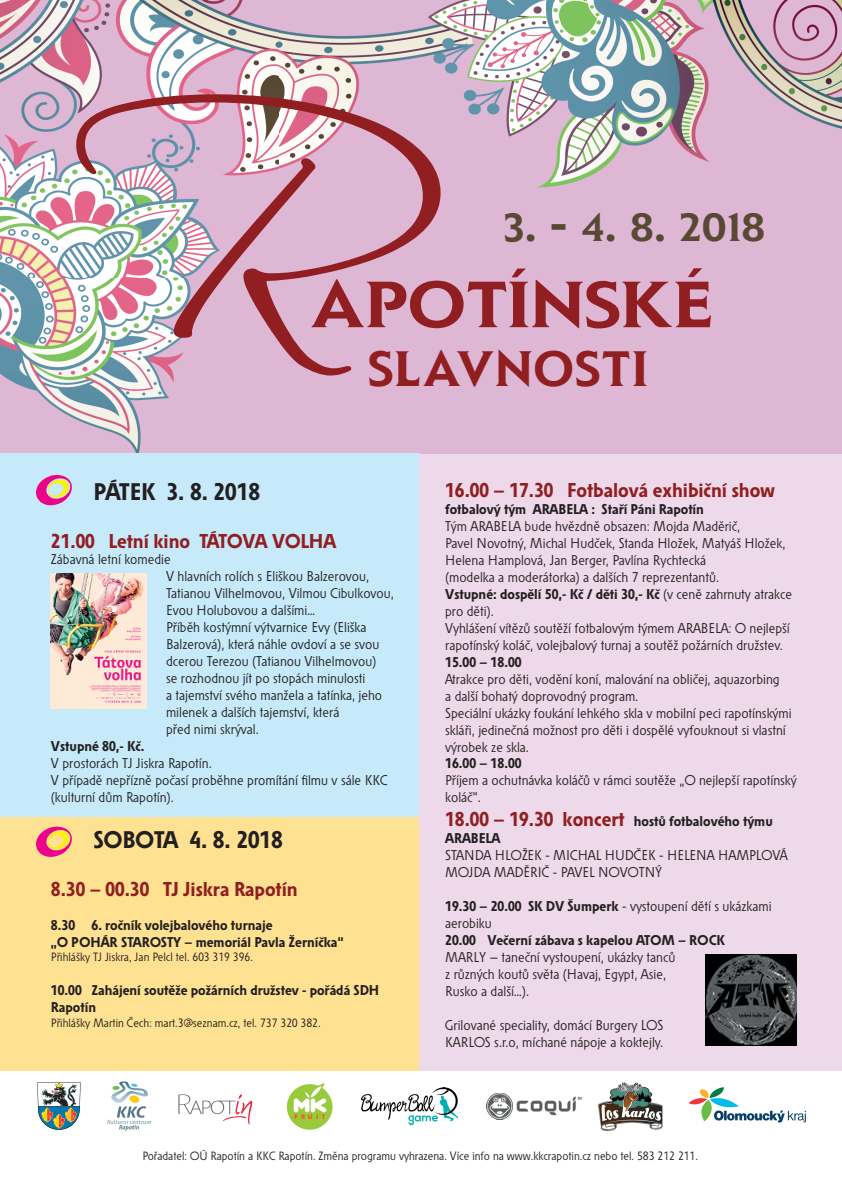
<style>
.page{position:relative;width:842px;height:1191px;background:#fff}
.page>*{position:absolute;margin:0;border:0;box-sizing:border-box;transform-origin:0 0}
.t1{font:700 59.3px "Elan";color:#911e21;scale:1.1 1}
.t2{font:700 45.3px "Elan";letter-spacing:.025em;color:#911e21}
.t3{font:700 35.9px "Elan";color:#584834}
.t4{font:700 24px "Solpera CE";color:#231f20}
.t5{font:700 20px "Solpera CE";color:#911e21}
.t6{font:14.1px/17px "Solpera CE";color:#231f20}
.t7{font:700 14.1px/17px "Solpera CE";color:#231f20}
.t8{font:12px "Solpera CE";color:#231f20}
.s1{font-weight:700}
.s2{font-size:20px;color:#911e21}
</style>
<div class="page">
<img style="left:0;top:0;width:842px;height:454px">
<svg style="left:76px;top:94px;width:365px;height:281px;background:#d2abbe"></svg>
<div style="left:0;top:454px;width:420px;height:367px;background:#c6eafa"></div>
<div style="left:0;top:817px;width:420px;height:253px;background:#ffe192"></div>
<div style="left:420px;top:454px;width:422px;height:616px;background:#edd9e9"></div>
<svg style="left:36px;top:826px;width:36px;height:31px"></svg>
<svg style="left:36px;top:475px;width:36px;height:30px"></svg>
<img style="left:51px;top:573px;width:95px;height:135px">
<img style="left:706px;top:955px;width:91px;height:90px">
<img style="left:362px;top:1088px;width:96px;height:36px">
<img style="left:487px;top:1093px;width:95px;height:26px">
<img style="left:599px;top:1082px;width:64px;height:48px">
<svg style="left:287px;top:1083px;width:45px;height:46px"></svg>
<svg style="left:37px;top:1082px;width:44px;height:47px"></svg>
<img style="left:107px;top:1082px;width:43px;height:48px">
<svg style="left:178px;top:1094px;width:74px;height:30px"></svg>
<img style="left:688px;top:1087px;width:118px;height:35px">
<h3 class="t3" style="left:504px;top:203px;width:262px">3. – 4. 8. 2018</h3>
<h1 class="t1" style="left:309px;top:263px;width:368px">APOTÍNSKÉ</h1>
<h2 class="t2" style="left:368px;top:337px;width:281px">SLAVNOSTI</h2>
<h3 class="t4" style="left:93px;top:482px;width:168px">PÁTEK 3. 8. 2018</h3>
<h3 class="t5" style="left:51px;top:533px;width:287px">21.00 Letní kino TÁTOVA VOLHA</h3>
<p class="t6" style="left:166px;top:552px;width:229px;text-indent:-115px">Zábavná letní komedie<br>V hlavních rolích s Eliškou Balzerovou, Tatianou Vilhelmovou, Vilmou Cibulkovou, Evou Holubovou a dalšími…<br>Příběh kostýmní výtvarnice Evy (Eliška Balzerová), která náhle ovdoví a se svou dcerou Terezou (Tatianou Vilhelmovou)<br>se rozhodnou jít po stopách minulosti<br>a tajemství svého manžela a tatínka, jeho milenek a dalších tajemství, která<br>před nimi skrýval.</p>
<p class="t7" style="left:51px;top:739px;width:95px">Vstupné 80,- Kč.</p>
<p class="t6" style="left:51px;top:756px;width:338px">V prostorách TJ Jiskra Rapotín.<br>V případě nepřízně počasí proběhne promítání filmu v sále KKC (kulturní dům Rapotín).</p>
<h3 class="t4" style="left:93px;top:830px;width:191px">SOBOTA 4. 8. 2018</h3>
<h3 class="t5" style="left:51px;top:881px;width:248px">8.30 – 00.30 TJ Jiskra Rapotín</h3>
<p class="t7" style="left:51px;top:917px;width:294px">8.30 6. ročník volejbalového turnaje<br>„O POHÁR STAROSTY – memoriál Pavla Žerníčka“</p>
<p class="t8" style="left:51px;top:952px;width:204px">Přihlášky TJ Jiskra, Jan Pelcl tel. 603 319 396.</p>
<p class="t7" style="left:51px;top:983px;width:330px">10.00 Zahájení soutěže požárních družstev - pořádá SDH<br>Rapotín</p>
<p class="t8" style="left:51px;top:1018px;width:271px">Přihlášky Martin Čech: mart.3@seznam.cz, tel. 737 320 382.</p>
<h3 class="t5" style="left:445px;top:482px;width:331px">16.00 – 17.30 Fotbalová exhibiční show</h3>
<p class="t7" style="left:445px;top:501px;width:260px">fotbalový tým ARABELA : Staří Páni Rapotín</p>
<p class="t6" style="left:445px;top:518px;width:348px">Tým ARABELA bude hvězdně obsazen: Mojda Maděrič,<br>Pavel Novotný, Michal Hudček, Standa Hložek, Matyáš Hložek, Helena Hamplová, Jan Berger, Pavlína Rychtecká<br>(modelka a moderátorka) a dalších 7 reprezentantů.<br><span class="s1">Vstupné: dospělí 50,- Kč / děti 30,- Kč</span> (v ceně zahrnuty atrakce pro děti).<br>Vyhlášení vítězů soutěží fotbalovým týmem ARABELA: O nejlepší rapotínský koláč, volejbalový turnaj a soutěž požárních družstev.</p>
<p class="t7" style="left:445px;top:654px;width:78px">15.00 – 18.00</p>
<p class="t6" style="left:445px;top:671px;width:348px">Atrakce pro děti, vodění koní, malování na obličej, aquazorbing<br>a další bohatý doprovodný program.<br>Speciální ukázky foukání lehkého skla v mobilní peci rapotínskými skláři, jedinečná možnost pro děti i dospělé vyfouknout si vlastní výrobek ze skla.</p>
<p class="t7" style="left:445px;top:756px;width:78px">16.00 – 18.00</p>
<p class="t6" style="left:445px;top:773px;width:353px">Příjem a ochutnávka koláčů v rámci soutěže „O nejlepší rapotínský koláč“.</p>
<p class="t7" style="left:445px;top:814px;width:329px"><span class="s2">18.00 – 19.30 koncert</span> hostů fotbalového týmu<br>ARABELA</p>
<p class="t6" style="left:445px;top:848px;width:344px">STANDA HLOŽEK - MICHAL HUDČEK - HELENA HAMPLOVÁ<br>MOJDA MADĚRIČ - PAVEL NOVOTNÝ</p>
<p class="t6" style="left:445px;top:899px;width:328px"><span class="s1">19.30 – 20.00 SK DV Šumperk</span> - vystoupení dětí s ukázkami aerobiku</p>
<p class="t7" style="left:445px;top:933px;width:281px">20.00 Večerní zábava s kapelou ATOM – ROCK</p>
<p class="t6" style="left:445px;top:950px;width:232px">MARLY – taneční vystoupení, ukázky tanců z různých koutů světa (Havaj, Egypt, Asie,<br>Rusko a další…).</p>
<p class="t6" style="left:445px;top:1017px;width:220px">Grilované speciality, domácí Burgery LOS<br>KARLOS s.r.o, míchané nápoje a koktejly.</p>
<p class="t8" style="left:142px;top:1151px;width:557px">Pořadatel: OÚ Rapotín a KKC Rapotín. Změna programu vyhrazena. Více info na www.kkcrapotin.cz nebo tel. 583 212 211.</p>
</div>
